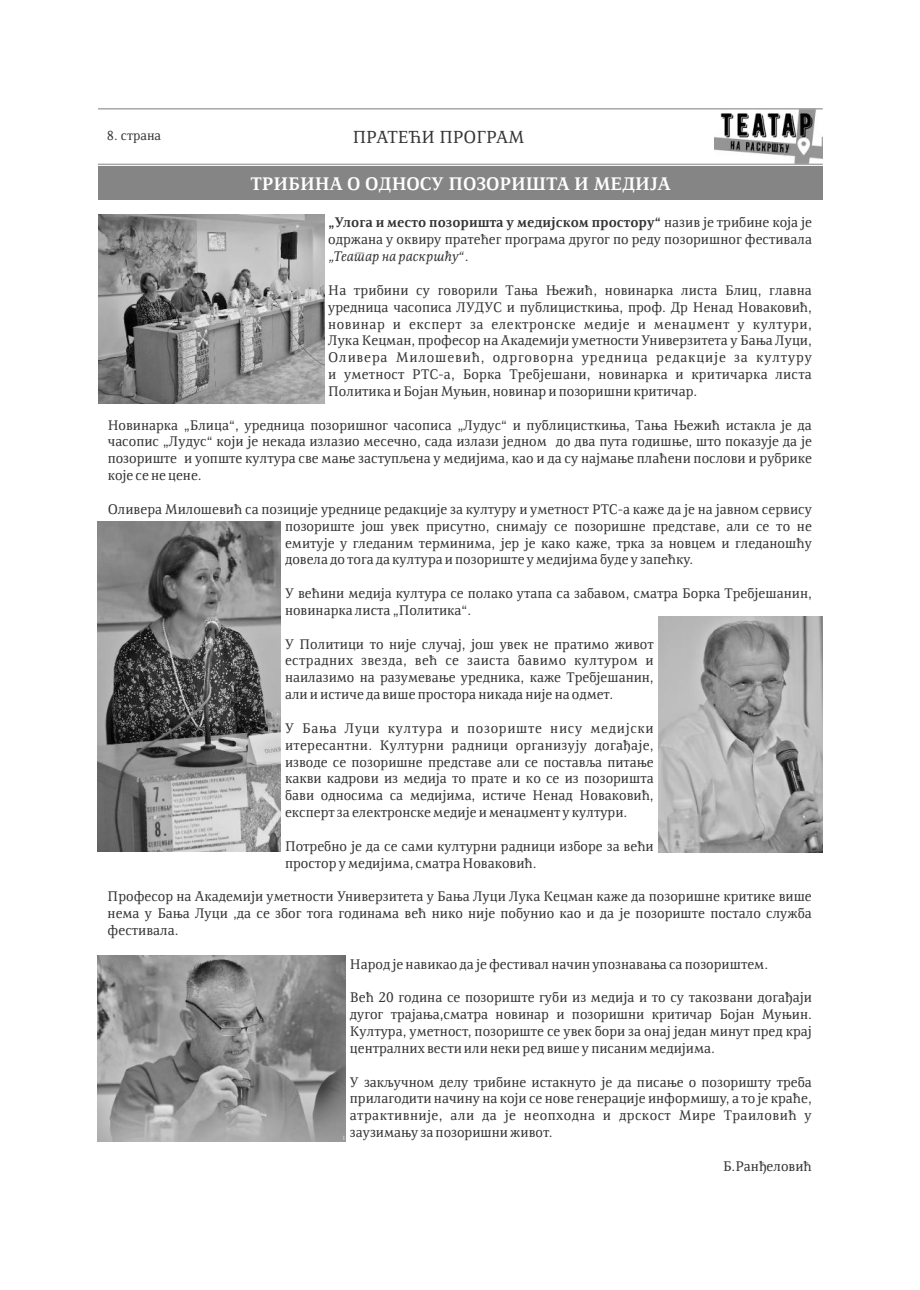
<style>
.page{position:relative;width:920px;height:1290px;background:#fff}
.page>*{position:absolute;margin:0;border:0;box-sizing:border-box;transform-origin:0 0}
.t1{font:700 18.75px "Resavska BG";color:#fefefe}
.t2{font:18px "Resavska BG";color:#343434}
.t3{font:14.25px/16.8px "Resavska BG";color:#343434;text-align:justify}
.t4{font:13.5px "Resavska BG";color:#343434}
.s1{font-weight:700}
.s2{font-style:italic}
</style>
<div class="page">
<img style="left:715px;top:110px;width:108px;height:54px">
<div style="left:98px;top:166px;width:725px;height:34px;background:#858585"></div>
<hr style="left:98px;top:108px;width:725px;height:2px;background:#a7a7a7">
<hr style="left:98px;top:164px;width:725px;height:1px;background:#a7a7a7">
<img style="left:98px;top:214px;width:226px;height:190px">
<img style="left:98px;top:956px;width:248px;height:186px">
<img style="left:98px;top:521px;width:183px;height:331px">
<img style="left:658px;top:616px;width:165px;height:236px">
<p class="t4" style="left:107px;top:130px;width:56px">8. страна</p>
<p class="t2" style="left:353px;top:130px;width:173px">ПРАТЕЋИ ПРОГРАМ</p>
<h1 class="t1" style="left:251px;top:177px;width:421px">ТРИБИНА О ОДНОСУ ПОЗОРИШТА И МЕДИЈA</h1>
<p class="t3" style="left:328px;top:216px;width:485px"><span class="s1">„Улога и место позоришта у медијском простору“</span> назив је трибине која је одржана у оквиру пратећег програма другог по реду позоришног фестивала <span class="s2">„Театар на раскршћу“</span>.</p>
<p class="t3" style="left:328px;top:283px;width:485px">На трибини су говорили Тања Њежић, новинарка листа Блиц, главна уредница часописа ЛУДУС и публицисткиња, проф. Др Ненад Новаковић, новинар и експерт за електронске медије и менаџмент у култури, Лука Кецман, професор на Академији уметности Универзитета у Бања Луци, Оливера Милошевић, одрговорна уредница редакције за културу и уметност РТС-а, Борка Требјешани, новинарка и критичарка листа Политика и Бојан Муњин, новинар и позоришни критичар.</p>
<p class="t3" style="left:108px;top:418px;width:706px">Новинарка „Блица“, уредница позоришног часописа „Лудус“ и публицисткиња, Тања Њежић истакла је да часопис „Лудус“ који је некада излазио месечно, сада излази једном до два пута годишње, што показује да је позориште и уопште култура све мање заступљена у медијима, као и да су најмање плаћени послови и рубрике које се не цене.</p>
<p class="t3" style="left:285px;top:502px;width:528px;text-indent:-177px">Оливера Милошевић са позиције уреднице редакције за културу и уметност РТС-а каже да је на јавном сервису позориште још увек присутно, снимају се позоришне представе, али се то не емитује у гледаним терминима, јер је како каже, трка за новцем и гледаношћу довела до тога да култура и позориште у медијима буде у запећку.</p>
<p class="t3" style="left:285px;top:586px;width:528px">У већини медија култура се полако утапа са забавом, сматра Борка Требјешанин, новинарка листа „Политика“.</p>
<p class="t3" style="left:285px;top:637px;width:370px">У Политици то није случај, још увек не пратимо живот естрадних звезда, већ се заиста бавимо културом и наилазимо на разумевање уредника, каже Требјешанин, али и истиче да више простора никада није на одмет.</p>
<p class="t3" style="left:285px;top:721px;width:370px">У Бања Луци култура и позориште нису медијски итересантни. Културни радници организују догађаје, изводе се позоришне представе али се поставља питање какви кадрови из медија то прате и ко се из позоришта бави односима са медијима, истиче Ненад Новаковић, експерт за електронске медије и менаџмент у култури.</p>
<p class="t3" style="left:285px;top:839px;width:370px">Потребно је да се сами културни радници изборе за већи простор у медијима, сматра Новаковић.</p>
<p class="t3" style="left:108px;top:890px;width:706px">Професор на Академији уметности Универзитета у Бања Луци Лука Кецман каже да позоришне критике више нема у Бања Луци ,да се због тога годинама већ нико није побунио као и да је позориште постало служба фестивала.</p>
<p class="t3" style="left:350px;top:957px;width:420px">Народ је навикао да је фестивал начин упознавања са позориштем.</p>
<p class="t3" style="left:350px;top:991px;width:463px">Већ 20 година се позориште губи из медија и то су такозвани догађаји дугог трајања,сматра новинар и позоришни критичар Бојан Муњин.<br>Култура, уметност, позориште се увек бори за онај један минут пред крај централних вести или неки ред више у писаним медијима.</p>
<p class="t3" style="left:350px;top:1075px;width:463px">У закључном делу трибине истакнуто је да писање о позоришту треба прилагодити начину на који се нове генерације информишу, а то је краће, атрактивније, али да је неопходна и дрскост Мире Траиловић у заузимању за позоришни живот.</p>
<p class="t3" style="left:723px;top:1159px;width:90px">Б.Ранђеловић</p>
</div>
